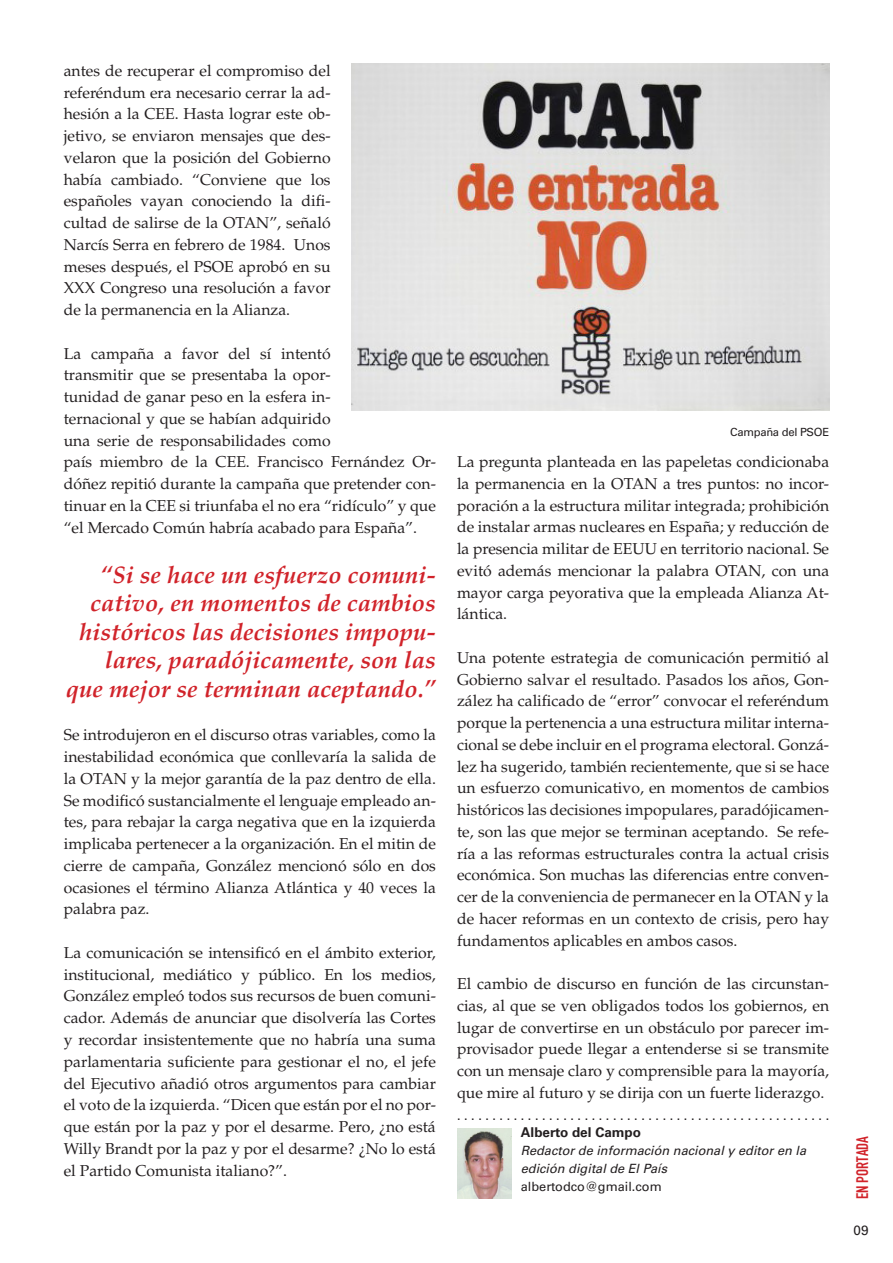
<style>
.page{position:relative;width:893px;height:1263px;background:#fff}
.page>*{position:absolute;margin:0;border:0;box-sizing:border-box;transform-origin:0 0}
.t1{font:italic 700 24px/28.5px "Palatino";color:#d1232a;text-align:right}
.t2{font:16.5px "DIN Engschrift";color:#d1232a}
.t3{font:15.75px/21.8px "Palatino";color:#231f20;text-align:justify}
.t4{font:700 13.5px "Univers";color:#231f20}
.t5{font:13.5px "Univers";color:#231f20}
.t6{font:12.75px "Univers";color:#231f20}
.t7{font:italic 12.75px/18px "Univers";color:#231f20}
.t8{font:11.25px "Univers";letter-spacing:-.025em;color:#231f20}
</style>
<div class="page">
<img style="left:457px;top:1128px;width:55px;height:70px">
<img style="left:352px;top:64px;width:477px;height:347px">
<p class="t3" style="left:64px;top:60px;width:268px">antes de recuperar el compromiso del referéndum era necesario cerrar la ad&shy;hesión a la CEE. Hasta lograr este ob&shy;jetivo, se enviaron mensajes que des&shy;velaron que la posición del Gobierno había cambiado. “Conviene que los españoles vayan conociendo la difi&shy;cultad de salirse de la OTAN”, señaló Narcís Serra en febrero de 1984. Unos meses después, el PSOE aprobó en su XXX Congreso una resolución a favor de la permanencia en la Alianza.</p>
<p class="t3" style="left:64px;top:343px;width:374px;text-align:left">La campaña a favor del sí intentó<br>transmitir que se presentaba la opor-<br>tunidad de ganar peso en la esfera in-<br>ternacional y que se habían adquirido<br>una serie de responsabilidades como<br>país miembro de la CEE. Francisco Fernández Or&shy;dóñez repitió durante la campaña que pretender con&shy;tinuar en la CEE si triunfaba el no era “ridículo” y que “el Mercado Común habría acabado para España”.</p>
<h1 class="t1" style="left:66px;top:561px;width:371px">“Si se hace un esfuerzo comuni&shy;cativo, en momentos de cambios históricos las decisiones impopu&shy;lares, paradójicamente, son las que mejor se terminan aceptando.”</h1>
<p class="t3" style="left:64px;top:724px;width:374px">Se introdujeron en el discurso otras variables, como la inestabilidad económica que conllevaría la salida de la OTAN y la mejor garantía de la paz dentro de ella.<br>Se modificó sustancialmente el lenguaje empleado an&shy;tes, para rebajar la carga negativa que en la izquierda implicaba pertenecer a la organización. En el mitin de cierre de campaña, González mencionó sólo en dos ocasiones el término Alianza Atlántica y 40 veces la palabra paz.</p>
<p class="t3" style="left:64px;top:942px;width:374px">La comunicación se intensificó en el ámbito exterior, institucional, mediático y público. En los medios, González empleó todos sus recursos de buen comuni&shy;cador. Además de anunciar que disolvería las Cortes y recordar insistentemente que no habría una suma parlamentaria suficiente para gestionar el no, el jefe del Ejecutivo añadió otros argumentos para cambiar el voto de la izquierda. “Dicen que están por el no por&shy;que están por la paz y por el desarme. Pero, ¿no está Willy Brandt por la paz y por el desarme? ¿No lo está el Partido Comunista italiano?”.</p>
<p class="t8" style="left:730px;top:425px;width:100px">Campaña del PSOE</p>
<p class="t3" style="left:457px;top:451px;width:374px">La pregunta planteada en las papeletas condicionaba la permanencia en la OTAN a tres puntos: no incor&shy;poración a la estructura militar integrada; prohibición de instalar armas nucleares en España; y reducción de la presencia militar de EEUU en territorio nacional. Se evitó además mencionar la palabra OTAN, con una mayor carga peyorativa que la empleada Alianza At&shy;lántica.</p>
<p class="t3" style="left:457px;top:647px;width:374px">Una potente estrategia de comunicación permitió al Gobierno salvar el resultado. Pasados los años, Gon&shy;zález ha calificado de “error” convocar el referéndum porque la pertenencia a una estructura militar interna&shy;cional se debe incluir en el programa electoral. Gonzá&shy;lez ha sugerido, también recientemente, que si se hace un esfuerzo comunicativo, en momentos de cambios históricos las decisiones impopulares, paradójicamen&shy;te, son las que mejor se terminan aceptando. Se refe&shy;ría a las reformas estructurales contra la actual crisis económica. Son muchas las diferencias entre conven&shy;cer de la conveniencia de permanecer en la OTAN y la de hacer reformas en un contexto de crisis, pero hay fundamentos aplicables en ambos casos.</p>
<p class="t3" style="left:457px;top:973px;width:374px">El cambio de discurso en función de las circunstan&shy;cias, al que se ven obligados todos los gobiernos, en lugar de convertirse en un obstáculo por parecer im&shy;provisador puede llegar a entenderse si se transmite con un mensaje claro y comprensible para la mayoría, que mire al futuro y se dirija con un fuerte liderazgo.</p>
<p class="t6" style="left:457px;top:1108px;width:374px">. . . . . . . . . . . . . . . . . . . . . . . . . . . . . . . . . . . . . . . . . . . . . . . . . . . . .</p>
<p class="t4" style="left:521px;top:1124px;width:122px">Alberto del Campo</p>
<p class="t7" style="left:521px;top:1141px;width:287px">Redactor de información nacional y editor en la edición digital de El País</p>
<p class="t6" style="left:521px;top:1178px;width:142px">albertodco@gmail.com</p>
<p class="t2" style="left:853px;top:1199px;width:65px;rotate:-90deg">EN PORTADA</p>
<p class="t5" style="left:854px;top:1222px;width:17px">09</p>
</div>
